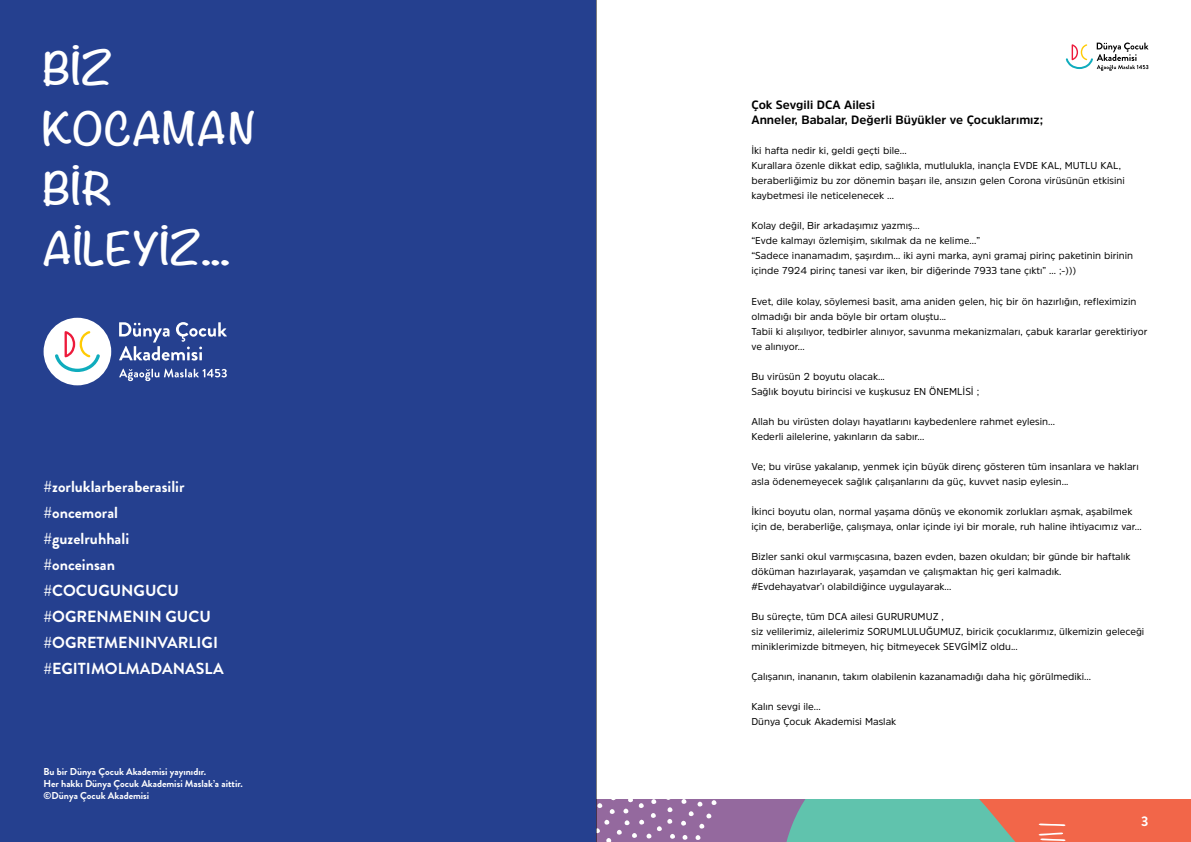
<style>
.page{position:relative;width:1191px;height:842px;background:#fff}
.page>*{position:absolute;margin:0;border:0;box-sizing:border-box;transform-origin:0 0}
.t1{font:700 40px/60px "Noteworthy";color:#fff}
.t2{font:700 16px/26px "Brandon Grotesque";color:#fff}
.t3{font:700 14px "Brandon Grotesque";color:#fff}
.t4{font:700 12px/15px "Amsi Pro";color:#000}
.t5{font:10px/15px "Amsi Pro";color:#000}
.t6{font:700 10px/12px "Brandon Grotesque";color:#fff}
</style>
<div class="page">
<div style="left:595px;top:799px;width:596px;height:43px;background:#94699e"></div>
<svg style="left:681px;top:799px;width:36px;height:41px"></svg>
<svg style="left:786px;top:799px;width:405px;height:43px;background:#a6957e"></svg>
<svg style="left:595px;top:799px;width:80px;height:43px"></svg>
<svg style="left:1065px;top:43px;width:83px;height:28px"></svg>
<hr style="left:596px;top:0;width:1px;height:842px;background:#000">
<div style="left:0;top:0;width:595px;height:842px;background:#25408f"></div>
<div style="left:44px;top:318px;width:67px;height:67px;background:#fff;border-radius:50%"></div>
<svg style="left:55px;top:331px;width:45px;height:41px"></svg>
<svg style="left:119px;top:322px;width:108px;height:39px"></svg>
<svg style="left:119px;top:369px;width:108px;height:12px"></svg>
<h1 class="t1" style="left:43px;top:38px;width:215px">BİZ<br>KOCAMAN<br>BİR<br>AİLEYİZ...</h1>
<h2 class="t2" style="left:44px;top:473px;width:181px">#zorluklarberaberasilir #oncemoral<br>#guzelruhhali<br>#onceinsan #COCUGUNGUCU #OGRENMENIN GUCU #OGRETMENINVARLIGI #EGITIMOLMADANASLA</h2>
<p class="t6" style="left:44px;top:766px;width:201px">Bu bir Dünya Çocuk Akademisi yayınıdır.<br>Her hakkı Dünya Çocuk Akademisi Maslak’a aittir. ©Dünya Çocuk Akademisi</p>
<p class="t4" style="left:751px;top:97px;width:293px">Çok Sevgili DCA Ailesi<br>Anneler, Babalar, Değerli Büyükler ve Çocuklarımız;</p>
<p class="t5" style="left:751px;top:143px;width:375px">İki hafta nedir ki, geldi geçti bile...<br>Kurallara özenle dikkat edip, sağlıkla, mutlulukla, inançla EVDE KAL, MUTLU KAL, beraberliğimiz bu zor dönemin başarı ile, ansızın gelen Corona virüsünün etkisini kaybetmesi ile neticelenecek ...</p>
<p class="t5" style="left:751px;top:218px;width:383px">Kolay değil, Bir arkadaşımız yazmış...<br>“Evde kalmayı özlemişim, sıkılmak da ne kelime...”<br>“Sadece inanamadım, şaşırdım... iki ayni marka, ayni gramaj pirinç paketinin birinin içinde 7924 pirinç tanesi var iken, bir diğerinde 7933 tane çıktı” ... ;-)))</p>
<p class="t5" style="left:751px;top:293px;width:397px">Evet, dile kolay, söylemesi basit, ama aniden gelen, hiç bir ön hazırlığın, refleximizin olmadığı bir anda böyle bir ortam oluştu...<br>Tabii ki alışılıyor, tedbirler alınıyor, savunma mekanizmaları, çabuk kararlar gerektiriyor ve alınıyor...</p>
<p class="t5" style="left:751px;top:368px;width:229px">Bu virüsün 2 boyutu olacak...<br>Sağlık boyutu birincisi ve kuşkusuz EN ÖNEMLİSİ ;</p>
<p class="t5" style="left:751px;top:413px;width:305px">Allah bu virüsten dolayı hayatlarını kaybedenlere rahmet eylesin...<br>Kederli ailelerine, yakınların da sabır...</p>
<p class="t5" style="left:751px;top:458px;width:389px">Ve; bu virüse yakalanıp, yenmek için büyük direnç gösteren tüm insanlara ve hakları asla ödenemeyecek sağlık çalışanlarını da güç, kuvvet nasip eylesin...</p>
<p class="t5" style="left:751px;top:503px;width:392px">İkinci boyutu olan, normal yaşama dönüş ve ekonomik zorlukları aşmak, aşabilmek için de, beraberliğe, çalışmaya, onlar içinde iyi bir morale, ruh haline ihtiyacımız var...</p>
<p class="t5" style="left:751px;top:548px;width:381px">Bizler sanki okul varmışcasına, bazen evden, bazen okuldan; bir günde bir haftalık döküman hazırlayarak, yaşamdan ve çalışmaktan hiç geri kalmadık. #Evdehayatvar’ı olabildiğince uygulayarak...</p>
<p class="t5" style="left:751px;top:608px;width:394px">Bu süreçte, tüm DCA ailesi GURURUMUZ ,<br>siz velilerimiz, ailelerimiz SORUMLULUĞUMUZ, biricik çocuklarımız, ülkemizin geleceği miniklerimizde bitmeyen, hiç bitmeyecek SEVGİMİZ oldu...</p>
<p class="t5" style="left:751px;top:668px;width:341px">Çalışanın, inananın, takım olabilenin kazanamadığı daha hiç görülmediki...</p>
<p class="t5" style="left:751px;top:698px;width:146px">Kalın sevgi ile...<br>Dünya Çocuk Akademisi Maslak</p>
<h3 class="t3" style="left:1141px;top:811px;width:9px">3</h3>
</div>
